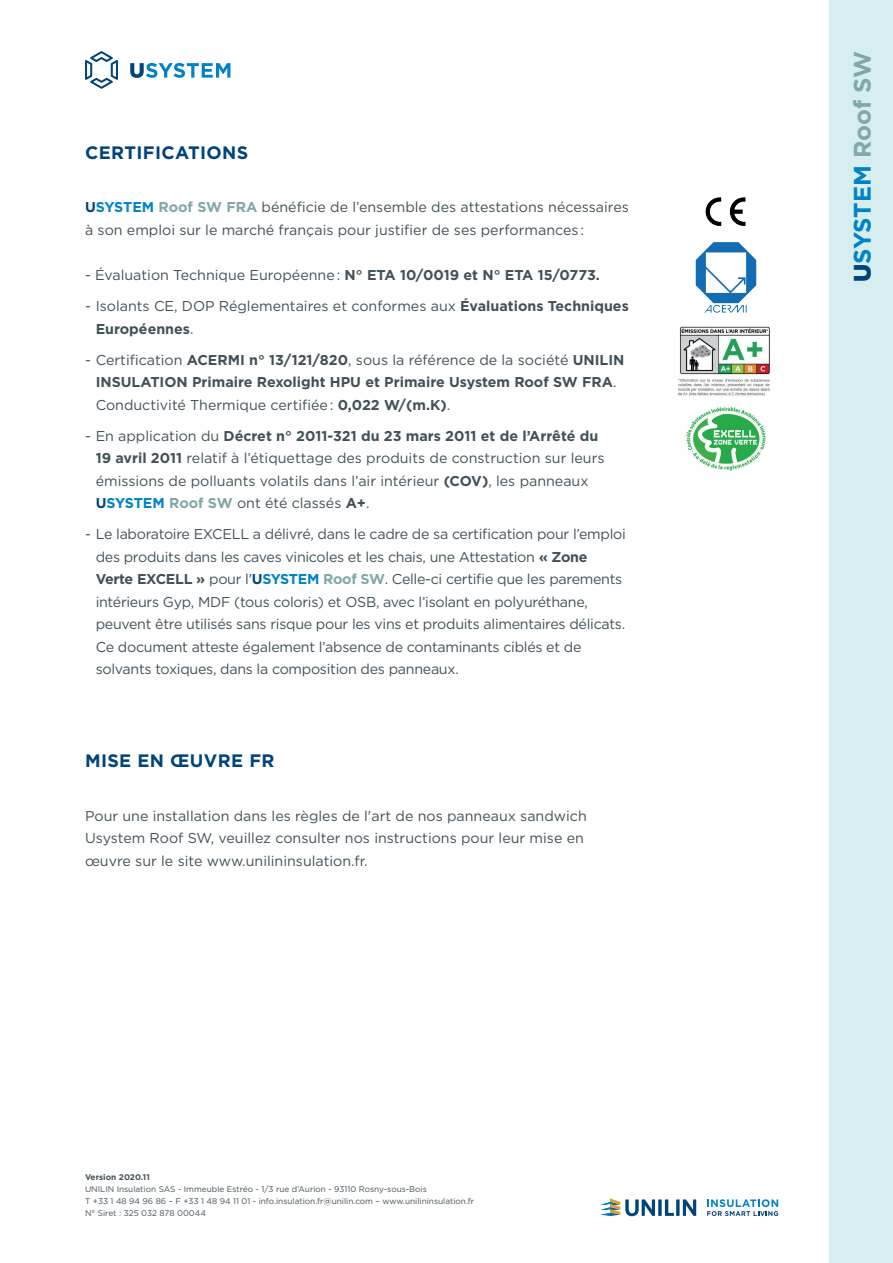
<style>
.page{position:relative;width:893px;height:1263px;background:#fff}
.page>*{position:absolute;margin:0;border:0;box-sizing:border-box;transform-origin:0 0}
.t1{font:700 24px "Gotham";letter-spacing:-.01em;color:#0082c9}
.TITEL{font:700 18px "Gotham";letter-spacing:.02em;color:#01437b}
.TITEL-2{font:14.25px/22.5px "Gotham";letter-spacing:-.015em;color:#425159}
.TITEL-3{font:700 14.25px/22.5px "Gotham";color:#425159}
.t2{font:8.25px/12px "Gotham";color:#425159}
.t3{font:700 8.25px "Gotham";color:#425159}
.s1{font-weight:700;color:#01437b}
.s2{font-weight:700;color:#0082c9}
.s3{font-weight:700;color:#81a7a9}
.s4{font-weight:700}
.s5{font-weight:400}
.s6{font-weight:900;color:#01437b}
.s7{color:#81a7a9}
</style>
<div class="page">
<div style="left:829px;top:0;width:64px;height:1263px;background:#d6eeef"></div>
<svg style="left:600px;top:1198px;width:96px;height:18px"></svg>
<svg style="left:707px;top:1199px;width:71px;height:17px"></svg>
<svg style="left:130px;top:63px;width:100px;height:15px"></svg>
<svg style="left:85px;top:51px;width:33px;height:38px"></svg>
<img style="left:705px;top:197px;width:41px;height:29px">
<img style="left:695px;top:242px;width:62px;height:71px">
<img style="left:678px;top:326px;width:92px;height:70px">
<img style="left:686px;top:406px;width:80px;height:64px">
<p class="TITEL" style="left:85px;top:141px;width:165px">CERTIFICATIONS</p>
<p class="TITEL-2" style="left:85px;top:196px;width:545px"><span class="s1">U</span><span class="s2">SYSTEM</span> <span class="s3">Roof SW FRA</span> bénéficie de l’ensemble des attestations nécessaires à son emploi sur le marché français pour justifier de ses performances :</p>
<p class="TITEL-2" style="left:85px;top:263px;width:516px">- Évaluation Technique Européenne : <span class="s4">N° ETA 10/0019 et N° ETA 15/0773.</span></p>
<p class="TITEL-2" style="left:96px;top:294px;width:535px;text-indent:-11px">- Isolants CE, DOP Réglementaires et conformes aux <span class="s4">Évaluations Techniques<br>Européennes</span>.</p>
<p class="TITEL-3" style="left:96px;top:348px;width:530px;text-indent:-11px"><span class="s5">- Certification</span> ACERMI n° 13/121/820<span class="s5">, sous la référence de la société</span> UNILIN<br>INSULATION Primaire Rexolight HPU et Primaire Usystem Roof SW FRA<span class="s5">.<br>Conductivité Thermique certifiée :</span> 0,022 W/(m.K)<span class="s5">.</span></p>
<p class="TITEL-2" style="left:96px;top:424px;width:510px;text-indent:-11px">- En application du <span class="s4">Décret n° 2011-321 du 23 mars 2011 et de l’Arrêté du 19 avril 2011</span> relatif à l’étiquettage des produits de construction sur leurs émissions de polluants volatils dans l’air intérieur <span class="s4">(COV)</span>, les panneaux <span class="s1">U</span><span class="s2">SYSTEM</span> <span class="s3">Roof SW</span> ont été classés <span class="s4">A+</span>.</p>
<p class="TITEL-2" style="left:96px;top:522px;width:532px;text-indent:-11px">- Le laboratoire EXCELL a délivré, dans le cadre de sa certification pour l’emploi des produits dans les caves vinicoles et les chais, une Attestation <span class="s4">« Zone Verte EXCELL »</span> pour l'<span class="s1">U</span><span class="s2">SYSTEM</span> <span class="s3">Roof SW</span>. Celle-ci certifie que les parements intérieurs Gyp, MDF (tous coloris) et OSB, avec l’isolant en polyuréthane, peuvent être utilisés sans risque pour les vins et produits alimentaires délicats.<br>Ce document atteste également l’absence de contaminants ciblés et de solvants toxiques, dans la composition des panneaux.</p>
<p class="TITEL" style="left:85px;top:749px;width:191px">MISE EN ŒUVRE FR</p>
<p class="TITEL-2" style="left:85px;top:804px;width:503px">Pour une installation dans les règles de l'art de nos panneaux sandwich<br>Usystem Roof SW, veuillez consulter nos instructions pour leur mise en œuvre sur le site www.unilininsulation.fr.</p>
<p class="t3" style="left:85px;top:1172px;width:66px">Version 2020.11</p>
<p class="t2" style="left:85px;top:1183px;width:391px">UNILIN Insulation SAS - Immeuble Estréo - 1/3 rue d’Aurion - 93110 Rosny-sous-Bois<br>T +33 1 48 94 96 86 – F +33 1 48 94 11 01 - info.insulation.fr@unilin.com – www.unilininsulation.fr<br>N° Siret : 325 032 878 00044</p>
<p class="t1" style="left:846px;top:282px;width:232px;rotate:-90deg"><span class="s6">U</span>SYSTEM <span class="s7">Roof SW</span></p>
</div>
